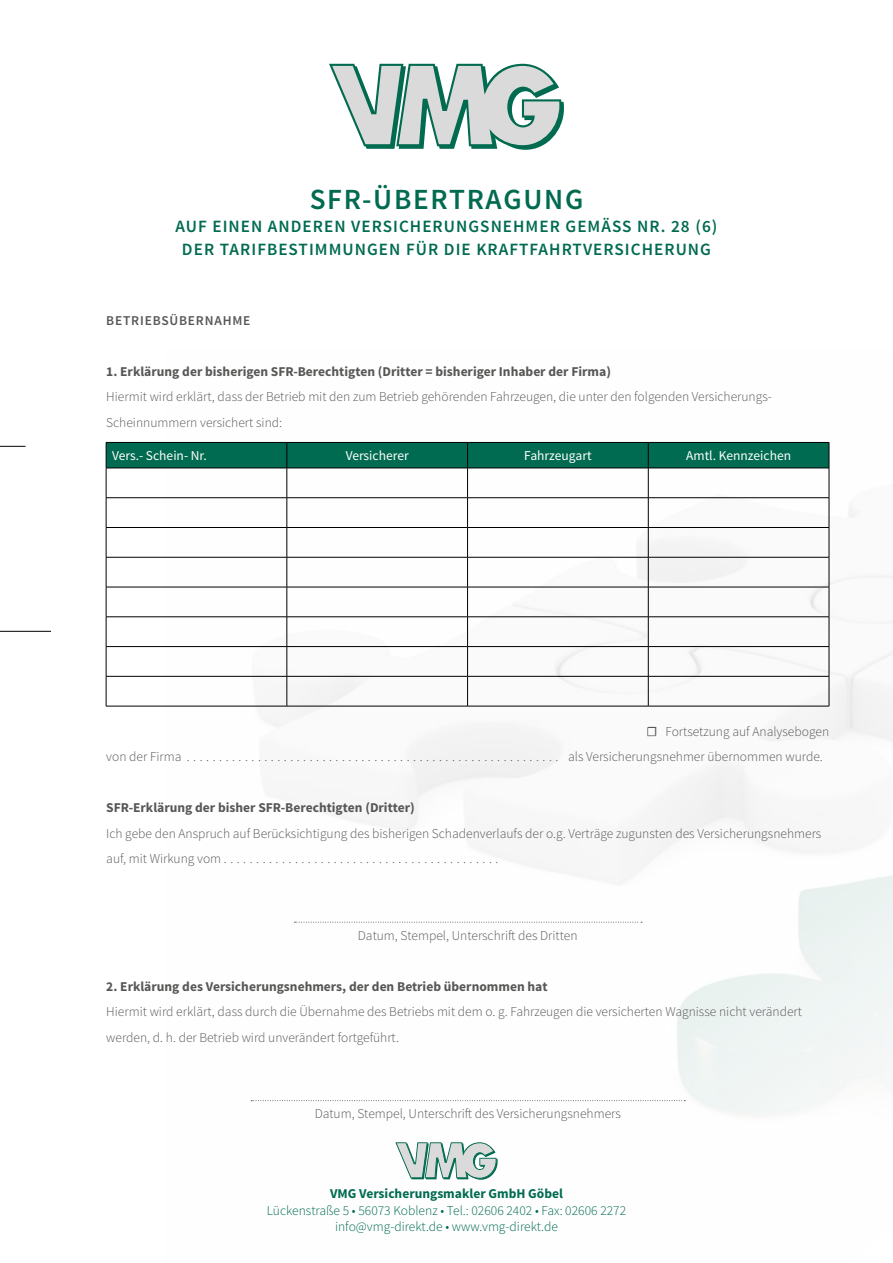
<style>
.page{position:relative;width:893px;height:1263px;background:#fff}
.page>*{position:absolute;margin:0;border:0;box-sizing:border-box;transform-origin:0 0}
.t1{font:600 29.25px "Source Sans Pro";letter-spacing:.06em;color:#006b50}
.t2{font:600 17.25px/23.1px "Source Sans Pro";letter-spacing:.06em;color:#006b50;text-align:center}
.t3{font:300 13.5px/25.5px "Source Sans Pro";color:#575756}
.t4{font:700 13.5px "Source Sans Pro";color:#575756}
.t5{font:300 13.5px/16.5px "Source Sans Pro";color:#006b50;text-align:center}
.t6{font:13.5px "Source Sans Pro";color:#fff}
.t7{font:700 13.5px "Source Sans Pro";color:#006b50}
.t8{font:600 13.5px "Source Sans Pro";letter-spacing:.06em;color:#575756}
.s1{font-weight:600}
</style>
<div class="page">
<img style="left:166px;top:441px;width:727px;height:673px">
<svg style="left:395px;top:1142px;width:103px;height:38px"></svg>
<svg style="left:329px;top:64px;width:235px;height:86px"></svg>
<svg style="left:294px;top:922px;width:348px;height:1px"></svg>
<svg style="left:251px;top:1100px;width:434px;height:1px"></svg>
<hr style="left:0;top:631px;width:51px;height:1px;background:#000">
<svg style="left:0;top:446px;width:26px;height:1px"></svg>
<svg style="left:106px;top:442px;width:724px;height:115px"></svg>
<hr style="left:106px;top:557px;width:181px;height:1px;background:#000">
<hr style="left:106px;top:557px;width:1px;height:30px;background:#000">
<hr style="left:287px;top:557px;width:181px;height:1px;background:#000">
<hr style="left:287px;top:557px;width:1px;height:30px;background:#000">
<hr style="left:468px;top:557px;width:180px;height:1px;background:#000">
<hr style="left:467px;top:557px;width:1px;height:30px;background:#000">
<hr style="left:648px;top:557px;width:181px;height:1px;background:#000">
<hr style="left:648px;top:557px;width:1px;height:30px;background:#000">
<hr style="left:829px;top:557px;width:1px;height:30px;background:#000">
<hr style="left:106px;top:587px;width:181px;height:1px;background:#000">
<hr style="left:106px;top:587px;width:1px;height:30px;background:#000">
<hr style="left:287px;top:587px;width:181px;height:1px;background:#000">
<hr style="left:287px;top:587px;width:1px;height:30px;background:#000">
<hr style="left:468px;top:587px;width:180px;height:1px;background:#000">
<hr style="left:467px;top:587px;width:1px;height:30px;background:#000">
<hr style="left:648px;top:587px;width:181px;height:1px;background:#000">
<hr style="left:648px;top:587px;width:1px;height:30px;background:#000">
<hr style="left:829px;top:587px;width:1px;height:30px;background:#000">
<hr style="left:106px;top:616px;width:181px;height:1px;background:#000">
<hr style="left:287px;top:616px;width:181px;height:1px;background:#000">
<hr style="left:468px;top:616px;width:180px;height:1px;background:#000">
<hr style="left:648px;top:616px;width:181px;height:1px;background:#000">
<hr style="left:106px;top:646px;width:181px;height:1px;background:#000">
<svg style="left:106px;top:617px;width:1px;height:59px"></svg>
<hr style="left:287px;top:646px;width:181px;height:1px;background:#000">
<svg style="left:287px;top:617px;width:1px;height:59px"></svg>
<hr style="left:468px;top:646px;width:180px;height:1px;background:#000">
<svg style="left:467px;top:617px;width:1px;height:59px"></svg>
<hr style="left:648px;top:646px;width:181px;height:1px;background:#000">
<svg style="left:648px;top:617px;width:1px;height:59px"></svg>
<svg style="left:829px;top:617px;width:1px;height:59px"></svg>
<hr style="left:106px;top:676px;width:181px;height:1px;background:#000">
<hr style="left:106px;top:676px;width:1px;height:30px;background:#000">
<hr style="left:287px;top:676px;width:181px;height:1px;background:#000">
<hr style="left:287px;top:676px;width:1px;height:30px;background:#000">
<hr style="left:468px;top:676px;width:180px;height:1px;background:#000">
<hr style="left:467px;top:676px;width:1px;height:30px;background:#000">
<hr style="left:648px;top:676px;width:181px;height:1px;background:#000">
<hr style="left:648px;top:676px;width:1px;height:30px;background:#000">
<hr style="left:829px;top:676px;width:1px;height:30px;background:#000">
<hr style="left:106px;top:706px;width:181px;height:1px;background:#000">
<hr style="left:287px;top:706px;width:181px;height:1px;background:#000">
<hr style="left:468px;top:706px;width:180px;height:1px;background:#000">
<hr style="left:648px;top:706px;width:181px;height:1px;background:#000">
<h1 class="t1" style="left:310px;top:181px;width:275px">SFR-ÜBERTRAGUNG</h1>
<p class="t2" style="left:175px;top:215px;width:543px">AUF EINEN ANDEREN VERSICHERUNGSNEHMER GEMÄSS NR. 28 (6)<br>DER TARIFBESTIMMUNGEN FÜR DIE KRAFTFAHRTVERSICHERUNG</p>
<p class="t8" style="left:106px;top:312px;width:146px">BETRIEBSÜBERNAHME</p>
<p class="t4" style="left:106px;top:363px;width:506px">1. Erklärung der bisherigen SFR-Berechtigten (Dritter = bisheriger Inhaber der Firma)</p>
<p class="t3" style="left:106px;top:384px;width:667px">Hiermit wird erklärt, dass der Betrieb mit den zum Betrieb gehörenden Fahrzeugen, die unter den folgenden Versicherungs-<br>Scheinnummern versichert sind:</p>
<p class="t6" style="left:112px;top:447px;width:96px">Vers.- Schein- Nr.</p>
<p class="t6" style="left:346px;top:447px;width:65px">Versicherer</p>
<p class="t6" style="left:524px;top:447px;width:69px">Fahrzeugart</p>
<p class="t6" style="left:686px;top:447px;width:106px">Amtl. Kennzeichen</p>
<p class="t3" style="left:106px;top:718px;width:724px;text-indent:540px"><span class="s1">☐</span> Fortsetzung auf Analysebogen von der Firma .......................................................... als Versicherungsnehmer übernommen wurde.</p>
<p class="t4" style="left:106px;top:799px;width:310px">SFR-Erklärung der bisher SFR-Berechtigten (Dritter)</p>
<p class="t3" style="left:106px;top:820px;width:716px">Ich gebe den Anspruch auf Berücksichtigung des bisherigen Schadenverlaufs der o.g. Verträge zugunsten des Versicherungsnehmers auf, mit Wirkung vom ...........................................</p>
<p class="t3" style="left:358px;top:922px;width:221px">Datum, Stempel, Unterschrift des Dritten</p>
<p class="t4" style="left:106px;top:977px;width:443px">2. Erklärung des Versicherungsnehmers, der den Betrieb übernommen hat</p>
<p class="t3" style="left:106px;top:999px;width:697px">Hiermit wird erklärt, dass durch die Übernahme des Betriebs mit dem o. g. Fahrzeugen die versicherten Wagnisse nicht verändert werden, d. h. der Betrieb wird unverändert fortgeführt.</p>
<p class="t3" style="left:315px;top:1101px;width:308px">Datum, Stempel, Unterschrift des Versicherungsnehmers</p>
<p class="t7" style="left:330px;top:1185px;width:234px">VMG Versicherungsmakler GmbH Göbel</p>
<p class="t5" style="left:267px;top:1202px;width:361px">Lückenstraße 5 • 56073 Koblenz • Tel.: 02606 2402 • Fax: 02606 2272 info@vmg-direkt.de • www.vmg-direkt.de</p>
</div>
